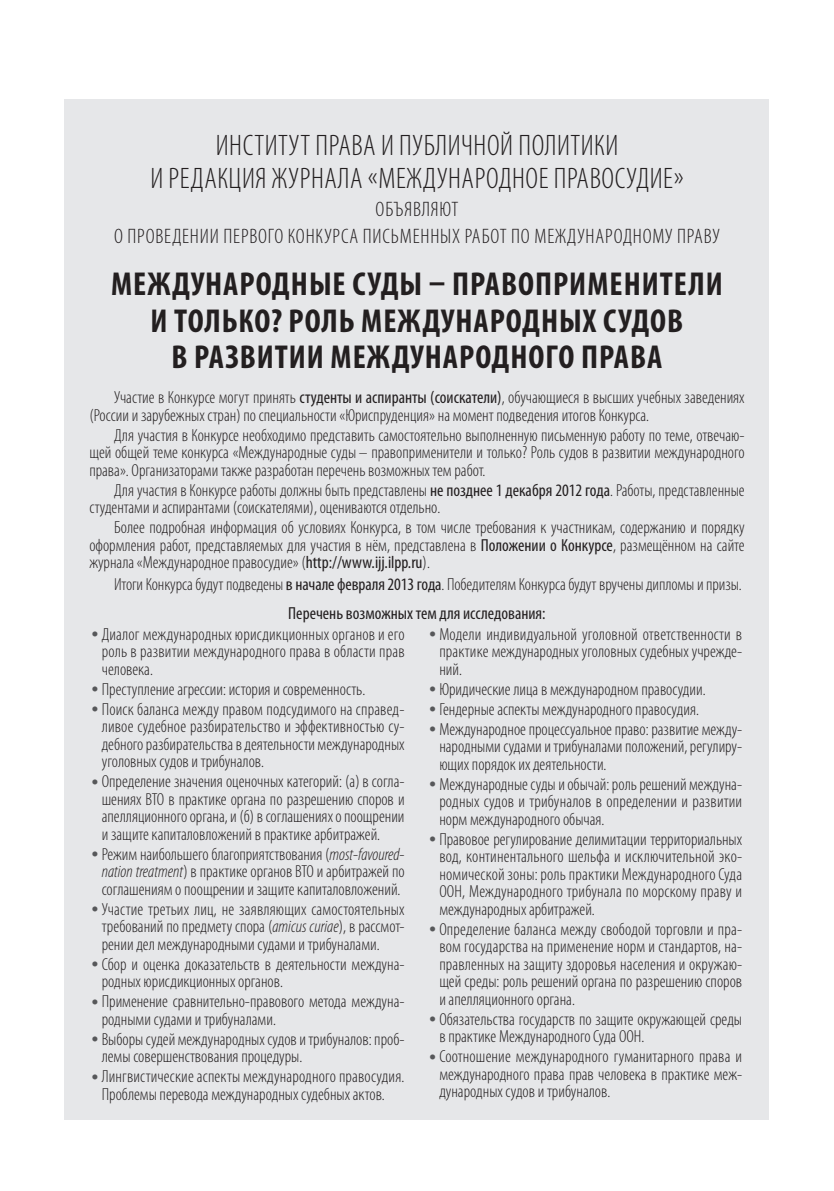
<style>
.page{position:relative;width:834px;height:1191px;background:#fff}
.page>*{position:absolute;margin:0;border:0;box-sizing:border-box;transform-origin:0 0}
.t1{font:700 condensed 33.25px/36.8px "Myriad Pro";letter-spacing:.03em;color:#231f20;text-align:center}
.t2{font:300 condensed 29.75px/33.2px "Myriad Pro";letter-spacing:.02em;color:#231f20;text-align:center}
.t3{font:300 condensed 21px/27.5px "Myriad Pro";letter-spacing:.04em;color:#231f20;text-align:center}
.t4{font:300 condensed 17.5px/17.5px "Myriad Pro";color:#231f20;text-align:justify}
.s1{font-weight:400}
.s2{color:#57585a}
.s3{font-style:italic}
</style>
<div class="page">
<div style="left:65px;top:100px;width:704px;height:1019px;background:#e6e7e9"></div>
<h2 class="t2" style="left:150px;top:129px;width:534px">Институт права и публичной политики<br>и РЕДАКЦИЯ журналА «Международное правосудие»</h2>
<p class="t3" style="left:114px;top:196px;width:607px">объявляют<br>о проведе нии первого конкурса письменных работ по международному праву</p>
<h1 class="t1" style="left:111px;top:265px;width:613px">МЕЖДУНАРОДНЫЕ СУДЫ – ПРАВОПРИМЕНИТЕЛИ<br>И ТОЛЬКО? РОЛЬ МЕЖДУНАРОДНЫХ СУДОВ<br>В РАЗВИТИИ МЕЖДУНАРОДНОГО ПРАВА</h1>
<p class="t4" style="left:89px;top:389px;width:656px;text-indent:25px">Участие в Конкурсе могут принять <span class="s1">студенты и аспиранты (соискатели)</span>, обучающиеся в высших учебных заведениях (России и зарубежных стран) по специальности «Юриспруденция» на момент подведения итогов Конкурса.</p>
<p class="t4" style="left:89px;top:426px;width:656px;text-indent:25px">Для участия в Конкурсе необходимо представить самостоятельно выполненную письменную работу по теме, отвечаю&shy;щей общей теме конкурса «Международные суды – правоприменители и только? Роль судов в развитии международного права». Организаторами также разработан перечень возможных тем работ.</p>
<p class="t4" style="left:89px;top:481px;width:656px;text-indent:25px">Для участия в Конкурсе работы должны быть представлены <span class="s1">не позднее 1 декабря 2012 года</span>. Работы, представленные студентами и аспирантами (соискателями), оцениваются отдельно.</p>
<p class="t4" style="left:89px;top:519px;width:656px;text-indent:25px">Более подробная информация об условиях Конкурса, в том числе требования к участникам, содержанию и порядку оформления работ, представляемых для участия в нём, представлена в <span class="s1">Положении о Конкурсе</span>, размещённом на сайте журнала «Международное правосудие» (<span class="s1">http://www.ijj.ilpp.ru</span>).</p>
<p class="t4" style="left:288px;top:570px;width:455px;line-height:29.2px;text-indent:-174px">Итоги Конкурса будут подведены <span class="s1">в начале февраля 2013года</span>. Победителям Конкурса будут вручены дипломы и призы.<br><span class="s1">Перечень возможных тем для исследования:</span></p>
<p class="t4" style="left:102px;top:625px;width:304px;text-indent:-10px"><span class="s2">••</span> Диалог международных юрисдикционных органов и его роль в развитии международного права в области прав человека.</p>
<p class="t4" style="left:92px;top:680px;width:275px"><span class="s2">••</span> Преступление агрессии: история и современность.</p>
<p class="t4" style="left:102px;top:700px;width:304px;text-indent:-10px"><span class="s2">••</span> Поиск баланса между правом подсудимого на справед&shy;ливое судебное разбирательство и эффективностью су&shy;дебного разбирательства в деятельности международных уголовных судов и трибуналов.</p>
<p class="t4" style="left:102px;top:773px;width:304px;text-indent:-10px"><span class="s2">••</span> Определение значения оценочных категорий: (a)в согла&shy;шениях ВТО в практике органа по разрешению споров и апелляционного органа, и (б) в соглашениях о поощрении и защите капиталовложений в практике арбитражей.</p>
<p class="t4" style="left:92px;top:845px;width:314px;text-align:center"><span class="s2">••</span> Режим наибольшего благоприятствования (<span class="s3">most-favoured&shy;nation treatment</span>) в практике органов ВТО и арбитражей по соглашениям о поощрении и защите капиталовложений.</p>
<p class="t4" style="left:102px;top:900px;width:304px;text-indent:-10px"><span class="s2">••</span> Участие третьих лиц, не заявляющих самостоятельных требований по предмету спора (<span class="s3">amicus curiae</span>), в рассмот&shy;рении дел международными судами и трибуналами.</p>
<p class="t4" style="left:102px;top:955px;width:304px;text-indent:-10px"><span class="s2">••</span> Сбор и оценка доказательств в деятельности междуна&shy;родных юрисдикционных органов.</p>
<p class="t4" style="left:102px;top:993px;width:304px;text-indent:-10px"><span class="s2">••</span> Применение сравнительно-правового метода междуна&shy;родными судами и трибуналами.</p>
<p class="t4" style="left:102px;top:1030px;width:304px;text-indent:-10px"><span class="s2">••</span> Выборы судей международных судов и трибуналов: проб&shy;лемы совершенствования процедуры.</p>
<p class="t4" style="left:92px;top:1068px;width:314px;text-align:center"><span class="s2">••</span> Лингвистические аспекты международного правосудия.<br>Проблемы перевода международных судебных актов.</p>
<p class="t4" style="left:439px;top:625px;width:304px;text-indent:-10px"><span class="s2">••</span> Модели индивидуальной уголовной ответственности в практике международных уголовных судебных учрежде&shy;ний.</p>
<p class="t4" style="left:429px;top:680px;width:278px"><span class="s2">••</span> Юридические лица в международном правосудии.</p>
<p class="t4" style="left:429px;top:700px;width:271px"><span class="s2">••</span> Гендерные аспекты международного правосудия.</p>
<p class="t4" style="left:439px;top:720px;width:304px;text-indent:-10px"><span class="s2">••</span> Международное процессуальное право: развитие между&shy;народными судами и трибуналами положений, регулиру&shy;ющих порядок их деятельности.</p>
<p class="t4" style="left:439px;top:775px;width:304px;text-indent:-10px"><span class="s2">••</span> Международные суды и обычай: роль решений междуна&shy;родных судов и трибуналов в определении и развитии норм международного обычая.</p>
<p class="t4" style="left:439px;top:830px;width:304px;text-indent:-10px"><span class="s2">••</span> Правовое регулирование делимитации территориальных вод, континентального шельфа и исключительной эко&shy;номической зоны: роль практики Международного Суда ООН, Международного трибунала по морскому праву и международных арбитражей.</p>
<p class="t4" style="left:439px;top:920px;width:304px;text-indent:-10px"><span class="s2">••</span> Определение баланса между свободой торговли и пра&shy;вом государства на применение норм и стандартов, на&shy;правленных на защиту здоровья населения и окружаю&shy;щей среды: роль решений органа по разрешению споров и апелляционного органа.</p>
<p class="t4" style="left:439px;top:1010px;width:304px;text-indent:-10px"><span class="s2">••</span> Обязательства государств по защите окружающей среды в практике Международного Суда ООН .</p>
<p class="t4" style="left:439px;top:1048px;width:304px;text-indent:-10px"><span class="s2">••</span> Соотношение международного гуманитарного права и международного права прав человека в практике меж&shy;дународных судов и трибуналов.</p>
</div>
